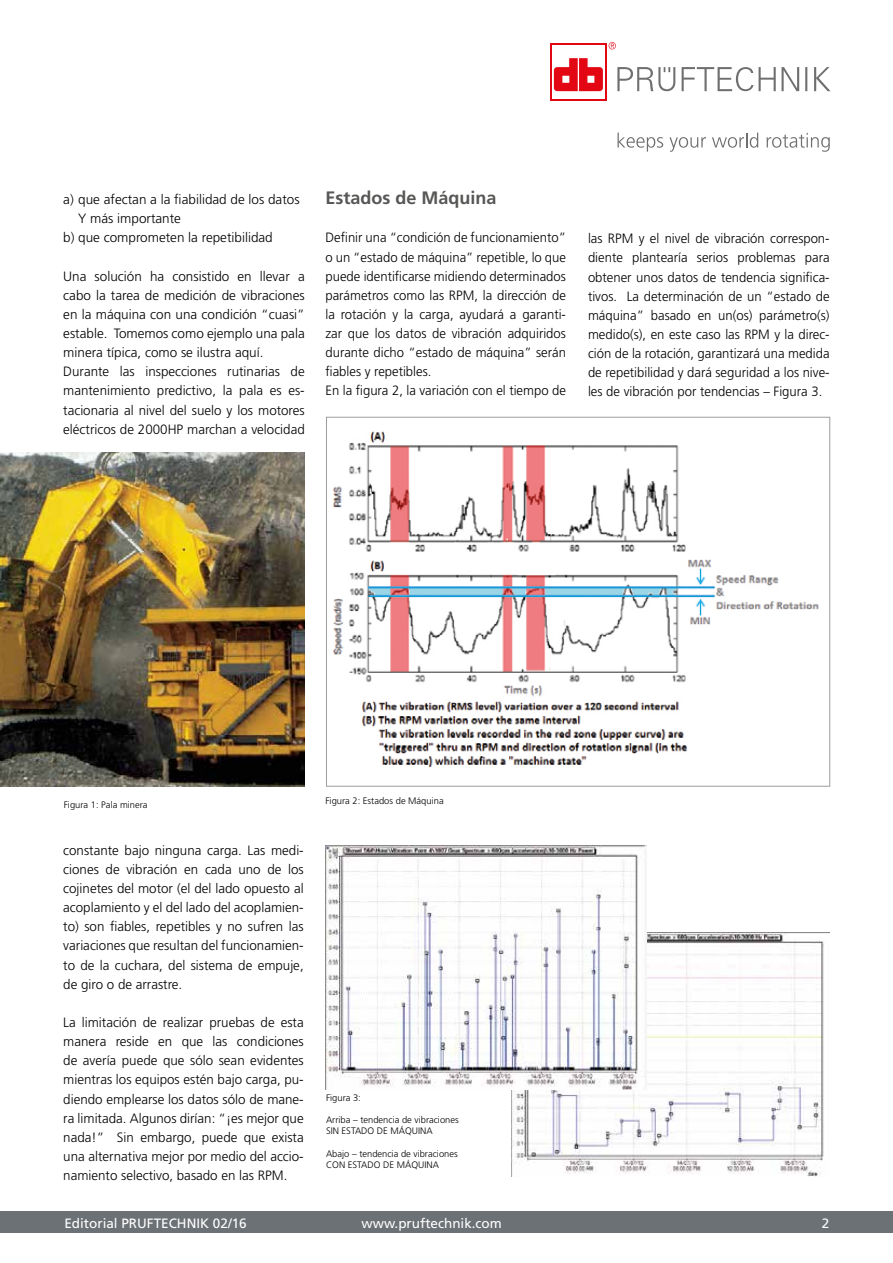
<style>
.page{position:relative;width:893px;height:1263px;background:#fff}
.page>*{position:absolute;margin:0;border:0;box-sizing:border-box;transform-origin:0 0}
.t1{font:700 18px "Frutiger";color:#575756}
.t2{font:300 13.5px/19.2px "Frutiger";color:#000;text-align:justify}
.t3{font:13.5px "Frutiger";color:#fff}
.t4{font:300 9.3px/11.2px "Frutiger";color:#000}
</style>
<div class="page">
<div style="left:0;top:1211px;width:893px;height:22px;background:#6c7175"></div>
<img style="left:511px;top:932px;width:318px;height:245px">
<img style="left:0;top:452px;width:304px;height:334px">
<div style="left:326px;top:417px;width:504px;height:370px;background:#fff;border:1px solid #9d9d9c"></div>
<img style="left:333px;top:431px;width:486px;height:336px">
<img style="left:325px;top:845px;width:322px;height:245px">
<svg style="left:609px;top:42px;width:7px;height:7px"></svg>
<svg style="left:617px;top:67px;width:213px;height:24px"></svg>
<hr style="left:550px;top:44px;width:56px;height:1px;background:#e30613">
<hr style="left:550px;top:44px;width:2px;height:57px;background:#e30613">
<hr style="left:605px;top:44px;width:1px;height:57px;background:#e30613">
<hr style="left:550px;top:99px;width:56px;height:2px;background:#e30613">
<svg style="left:554px;top:58px;width:49px;height:33px"></svg>
<svg style="left:618px;top:133px;width:45px;height:19px"></svg>
<svg style="left:669px;top:137px;width:37px;height:15px"></svg>
<svg style="left:712px;top:133px;width:46px;height:15px"></svg>
<svg style="left:767px;top:133px;width:63px;height:19px"></svg>
<p class="t2" style="left:63px;top:190px;width:238px">a) que afectan a la fiabilidad de los datos</p>
<p class="t2" style="left:78px;top:209px;width:104px">Y más importante</p>
<p class="t2" style="left:63px;top:228px;width:211px">b) que comprometen la repetibilidad</p>
<p class="t2" style="left:63px;top:267px;width:243px;text-align:left">Una solución ha consistido en llevar a cabo la tarea de medición de vibraciones en la máquina con una condición “cuasi” estable. Tomemos como ejemplo una pala minera típica, como se ilustra aquí.<br>Durante las inspecciones rutinarias de mantenimiento predictivo, la pala es es&shy;tacionaria al nivel del suelo y los motores eléctricos de 2000HP marchan a velocidad</p>
<h1 class="t1" style="left:325px;top:187px;width:173px">Estados de Máquina</h1>
<p class="t2" style="left:325px;top:228px;width:242px;text-align:left">Definir una “condición de funcionamiento” o un “estado de máquina” repetible, lo que puede identificarse midiendo determinados parámetros como las RPM, la dirección de la rotación y la carga, ayudará a garanti&shy;zar que los datos de vibración adquiridos durante dicho “estado de máquina” serán fiables y repetibles.<br>En la figura 2, la variación con el tiempo de</p>
<p class="t2" style="left:588px;top:229px;width:243px">las RPM y el nivel de vibración correspon&shy;diente plantearía serios problemas para obtener unos datos de tendencia significa&shy;tivos. La determinación de un “estado de máquina” basado en un(os) parámetro(s) medido(s), en este caso las RPM y la direc&shy;ción de la rotación, garantizará una medida de repetibilidad y dará seguridad a los nive&shy;les de vibración por tendencias – Figura 3.</p>
<p class="t4" style="left:64px;top:799px;width:85px">Figura 1: Pala minera</p>
<p class="t2" style="left:63px;top:841px;width:242px">constante bajo ninguna carga. Las medi&shy;ciones de vibración en cada uno de los cojinetes del motor (el del lado opuesto al acoplamiento y el del lado del acoplamien&shy;to) son fiables, repetibles y no sufren las variaciones que resultan del funcionamien&shy;to de la cuchara, del sistema de empuje, de giro o de arrastre.</p>
<p class="t2" style="left:63px;top:1013px;width:242px">La limitación de realizar pruebas de esta manera reside en que las condiciones de avería puede que sólo sean evidentes mientras los equipos estén bajo carga, pu&shy;diendo emplearse los datos sólo de mane&shy;ra limitada. Algunos dirían: “¡es mejor que nada!” Sin embargo, puede que exista una alternativa mejor por medio del accio&shy;namiento selectivo, basado en las RPM.</p>
<p class="t4" style="left:325px;top:796px;width:120px">Figura 2: Estados de Máquina</p>
<p class="t4" style="left:326px;top:1092px;width:36px">Figura 3:</p>
<p class="t4" style="left:326px;top:1114px;width:134px">Arriba – tendencia de vibraciones<br>SIN ESTADO DE MÁQUINA</p>
<p class="t4" style="left:326px;top:1148px;width:133px">Abajo – tendencia de vibraciones<br>CON ESTADO DE MÁQUINA</p>
<p class="t3" style="left:64px;top:1215px;width:184px">Editorial PRUFTECHNIK 02/16</p>
<p class="t3" style="left:362px;top:1215px;width:142px">www.pruftechnik.com</p>
<p class="t3" style="left:822px;top:1215px;width:9px">2</p>
</div>
